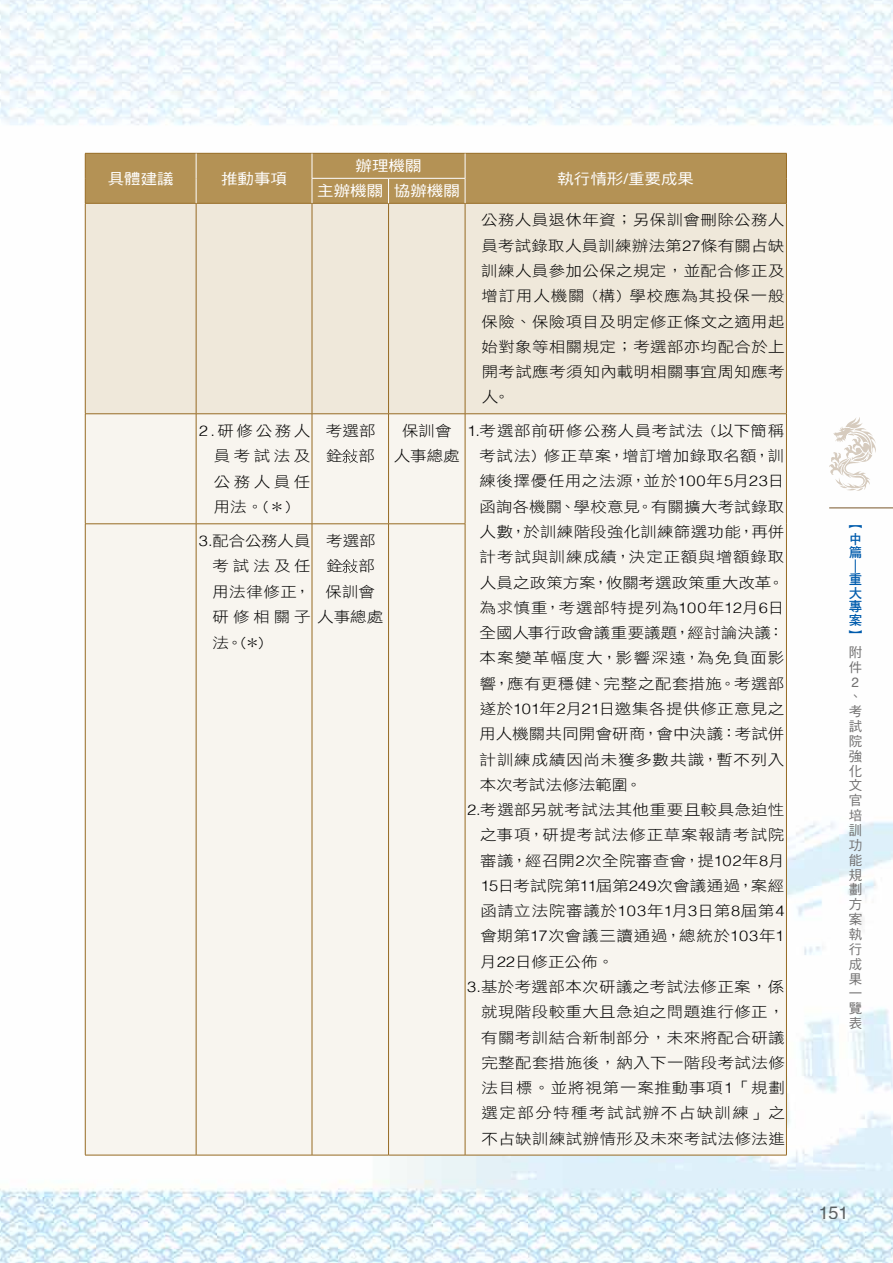
<style>
.page{position:relative;width:893px;height:1263px;background:#fff}
.page>*{position:absolute;margin:0;border:0;box-sizing:border-box;transform-origin:0 0}
.t1{font:18px "Helvetica";color:#000}
.t2{font:14.85px/25.5px "DF Hei Std W3";letter-spacing:.025em;color:#000;text-align:justify;scale:1.11 1}
.t3{font:14.85px "DF Hei Std W3";letter-spacing:.045em;color:#000;scale:1.11 1}
.t4{font:14.85px "DF Hei Std W3";letter-spacing:.005em;color:#000;scale:1.11 1}
.t5{font:14.85px "DF Hei Std W3";letter-spacing:.05em;color:#000;scale:1.11 1}
.t6{font:14.85px "DF Hei Std W5";color:#fff;scale:1.11 1}
.t7{font:14.85px "DF Hei Std W3";letter-spacing:.055em;color:#000;scale:1.11 1}
.t8{font:14.85px "DF Hei Std W3";letter-spacing:.08em;color:#000;scale:1.11 1}
.t9{font:14.85px "DF Hei Std W3";letter-spacing:.085em;color:#000;scale:1.11 1}
.t10{font:14.85px/25.5px "DF Hei Std W3";color:#000;text-align:center;scale:1.11 1}
.t11{font:14.85px "DF Hei Std W3";letter-spacing:-.005em;color:#000;scale:1.11 1}
.t12{font:13.5px/14.9px "DF Hei Std W5";color:#727171}
.t13{font:13.5px/13.5px "DF Hei Std W7";color:#005bac}
.t14{font:13.5px "Helvetica";color:#727171}
.s1{font-family:"Helvetica"}
.s2{font-family:"Helvetica";font-weight:300}
</style>
<div class="page">
<img style="left:0;top:0;width:893px;height:1263px">
<div style="left:86px;top:204px;width:700px;height:209px;background:#efe8da"></div>
<div style="left:86px;top:414px;width:700px;height:741px;background:#f8f5ef"></div>
<hr style="left:85px;top:203px;width:111px;height:1px;background:#966a22">
<hr style="left:196px;top:203px;width:116px;height:1px;background:#966a22">
<hr style="left:312px;top:203px;width:77px;height:1px;background:#966a22">
<hr style="left:389px;top:203px;width:76px;height:1px;background:#966a22">
<hr style="left:465px;top:203px;width:322px;height:1px;background:#966a22">
<hr style="left:85px;top:204px;width:1px;height:210px;background:#966a22">
<hr style="left:196px;top:204px;width:1px;height:210px;background:#966a22">
<hr style="left:312px;top:204px;width:1px;height:210px;background:#966a22">
<hr style="left:388px;top:204px;width:1px;height:210px;background:#966a22">
<hr style="left:465px;top:204px;width:1px;height:210px;background:#966a22">
<hr style="left:786px;top:204px;width:1px;height:210px;background:#966a22">
<hr style="left:85px;top:414px;width:1px;height:110px;background:#966a22">
<hr style="left:786px;top:414px;width:1px;height:110px;background:#966a22">
<hr style="left:85px;top:524px;width:1px;height:631px;background:#966a22">
<hr style="left:786px;top:524px;width:1px;height:631px;background:#966a22">
<hr style="left:85px;top:413px;width:111px;height:1px;background:#966a22">
<hr style="left:196px;top:413px;width:116px;height:1px;background:#966a22">
<hr style="left:196px;top:414px;width:1px;height:110px;background:#966a22">
<hr style="left:312px;top:413px;width:77px;height:1px;background:#966a22">
<hr style="left:312px;top:414px;width:1px;height:110px;background:#966a22">
<hr style="left:389px;top:413px;width:76px;height:1px;background:#966a22">
<hr style="left:388px;top:414px;width:1px;height:110px;background:#966a22">
<hr style="left:85px;top:523px;width:111px;height:1px;background:#966a22">
<hr style="left:85px;top:1155px;width:111px;height:1px;background:#966a22">
<hr style="left:465px;top:413px;width:322px;height:1px;background:#966a22">
<hr style="left:465px;top:414px;width:1px;height:110px;background:#966a22">
<hr style="left:465px;top:1155px;width:322px;height:1px;background:#966a22">
<hr style="left:196px;top:523px;width:116px;height:1px;background:#966a22">
<hr style="left:196px;top:524px;width:1px;height:631px;background:#966a22">
<hr style="left:312px;top:523px;width:77px;height:1px;background:#966a22">
<hr style="left:312px;top:524px;width:1px;height:631px;background:#966a22">
<hr style="left:389px;top:523px;width:76px;height:1px;background:#966a22">
<hr style="left:388px;top:524px;width:1px;height:631px;background:#966a22">
<hr style="left:465px;top:524px;width:1px;height:631px;background:#966a22">
<hr style="left:196px;top:1155px;width:116px;height:1px;background:#966a22">
<hr style="left:312px;top:1155px;width:77px;height:1px;background:#966a22">
<hr style="left:389px;top:1155px;width:76px;height:1px;background:#966a22">
<div style="left:85px;top:153px;width:702px;height:50px;background:#b49255"></div>
<svg style="left:342px;top:449px;width:16px;height:14px"></svg>
<svg style="left:342px;top:559px;width:16px;height:14px"></svg>
<svg style="left:829px;top:417px;width:48px;height:74px"></svg>
<hr style="left:829px;top:508px;width:64px;height:1px;background:#78552a">
<p class="t6" style="left:108px;top:170px;width:61px">具體建議</p>
<p class="t6" style="left:221px;top:170px;width:61px">推動事項</p>
<p class="t6" style="left:356px;top:158px;width:61px">辦理機關</p>
<p class="t6" style="left:317px;top:183px;width:130px">主辦機關 協辦機關</p>
<p class="t6" style="left:557px;top:170px;width:125px">執行情形<span class="s1">/</span>重要成果</p>
<p class="t2" style="left:481px;top:207px;width:275px">公務人員退休年資；另保訓會刪除公務人員考試錄取人員訓練辦法第<span class="s2">27</span>條有關占缺訓練人員參加公保之規定，並配合修正及增訂用人機關 (構) 學校應為其投保一般保險、保險項目及明定修正條文之適用起始對象等相關規定；考選部亦均配合於上開考試應考須知內載明相關事宜周知應考人。</p>
<p class="t2" style="left:214px;top:418px;width:89px;text-indent:-15px"><span class="s2">2.</span>研修公務人員考試法及公務人員任用法。(＊)</p>
<p class="t2" style="left:326px;top:417px;width:46px">考選部銓 部</p>
<p class="t2" style="left:394px;top:418px;width:61px;text-align:center">保訓會人事總處</p>
<p class="t3" style="left:467px;top:422px;width:287px"><span class="s2">1.</span>考選部前研修公務人員考試法 (以下簡稱</p>
<p class="t2" style="left:480px;top:443px;width:276px">考試法) 修正草案，增訂增加錄取名額，訓</p>
<p class="t3" style="left:480px;top:473px;width:276px">練後擇優任用之法源，並於<span class="s2">100</span>年<span class="s2">5</span>月<span class="s2">23</span>日</p>
<p class="t4" style="left:480px;top:498px;width:276px">函詢各機關、學校意見。有關擴大考試錄取</p>
<p class="t2" style="left:480px;top:519px;width:276px">人數，於訓練階段強化訓練篩選功能，再併</p>
<p class="t7" style="left:480px;top:549px;width:276px">計考試與訓練成績，決定正額與增額錄取</p>
<p class="t4" style="left:480px;top:574px;width:276px">人員之政策方案，攸關考選政策重大改革。</p>
<p class="t3" style="left:480px;top:599px;width:276px">為求慎重，考選部特提列為<span class="s2">100</span>年<span class="s2">12</span>月<span class="s2">6</span>日</p>
<p class="t4" style="left:480px;top:625px;width:276px">全國人事行政會議重要議題，經討論決議：</p>
<p class="t8" style="left:480px;top:650px;width:276px">本案變革幅度大，影響深遠，為免負面影</p>
<p class="t2" style="left:480px;top:670px;width:276px">響，應有更穩健、完整之配套措施。考選部</p>
<p class="t2" style="left:480px;top:696px;width:276px">遂於<span class="s2">101</span>年<span class="s2">2</span>月<span class="s2">21</span>日邀集各提供修正意見之</p>
<p class="t2" style="left:480px;top:721px;width:276px">用人機關共同開會研商，會中決議：考試併</p>
<p class="t5" style="left:480px;top:751px;width:276px">計訓練成績因尚未獲多數共識，暫不列入</p>
<p class="t11" style="left:480px;top:776px;width:148px">本次考試法修法範圍。</p>
<p class="t2" style="left:467px;top:797px;width:287px"><span class="s2">2.</span>考選部另就考試法其他重要且較具急迫性</p>
<p class="t3" style="left:480px;top:827px;width:275px">之事項，研提考試法修正草案報請考試院</p>
<p class="t2" style="left:480px;top:847px;width:276px">審議，經召開<span class="s2">2</span>次全院審查會，提<span class="s2">102</span>年<span class="s2">8</span>月</p>
<p class="t2" style="left:480px;top:872px;width:275px"><span class="s2">15</span>日考試院第<span class="s2">11</span>屆第<span class="s2">249</span>次會議通過，案經</p>
<p class="t3" style="left:480px;top:903px;width:276px">函請立法院審議於<span class="s2">103</span>年<span class="s2">1</span>月<span class="s2">3</span>日第<span class="s2">8</span>屆第<span class="s2">4</span></p>
<p class="t3" style="left:480px;top:928px;width:275px">會期第<span class="s2">17</span>次會議三讀通過，總統於<span class="s2">103</span>年<span class="s2">1</span></p>
<p class="t2" style="left:480px;top:948px;width:122px">月<span class="s2">22</span>日修正公佈。</p>
<p class="t2" style="left:467px;top:974px;width:287px"><span class="s2">3.</span>基於考選部本次研議之考試法修正案，係</p>
<p class="t2" style="left:481px;top:999px;width:275px">就現階段較重大且急迫之問題進行修正，</p>
<p class="t2" style="left:481px;top:1024px;width:275px">有關考訓結合新制部分，未來將配合研議</p>
<p class="t2" style="left:481px;top:1049px;width:275px">完整配套措施後，納入下一階段考試法修</p>
<p class="t5" style="left:482px;top:1080px;width:275px">法目標。並將視第一案推動事項<span class="s2">1</span>「規劃</p>
<p class="t9" style="left:482px;top:1105px;width:275px">選定部分特種考試試辦不占缺訓練」之</p>
<p class="t2" style="left:481px;top:1125px;width:275px">不占缺訓練試辦情形及未來考試法修法進</p>
<p class="t2" style="left:212px;top:528px;width:90px;text-indent:-13px"><span class="s2">3.</span>配合公務人員考試法及任用法律修正，研修相關子法。(＊)</p>
<p class="t10" style="left:317px;top:528px;width:61px">考選部銓 部保訓會人事總處</p>
<p class="t13" style="left:849px;top:518px;width:15px">︻中篇｜重大專案︼</p>
<p class="t12" style="left:849px;top:644px;width:15px">附件</p>
<p class="t14" style="left:852px;top:671px;width:9px">2</p>
<p class="t12" style="left:849px;top:689px;width:15px">、考試院強化文官培訓功能規劃方案執行成果一覽表</p>
<p class="t1" style="left:818px;top:1198px;width:32px">151</p>
</div>
